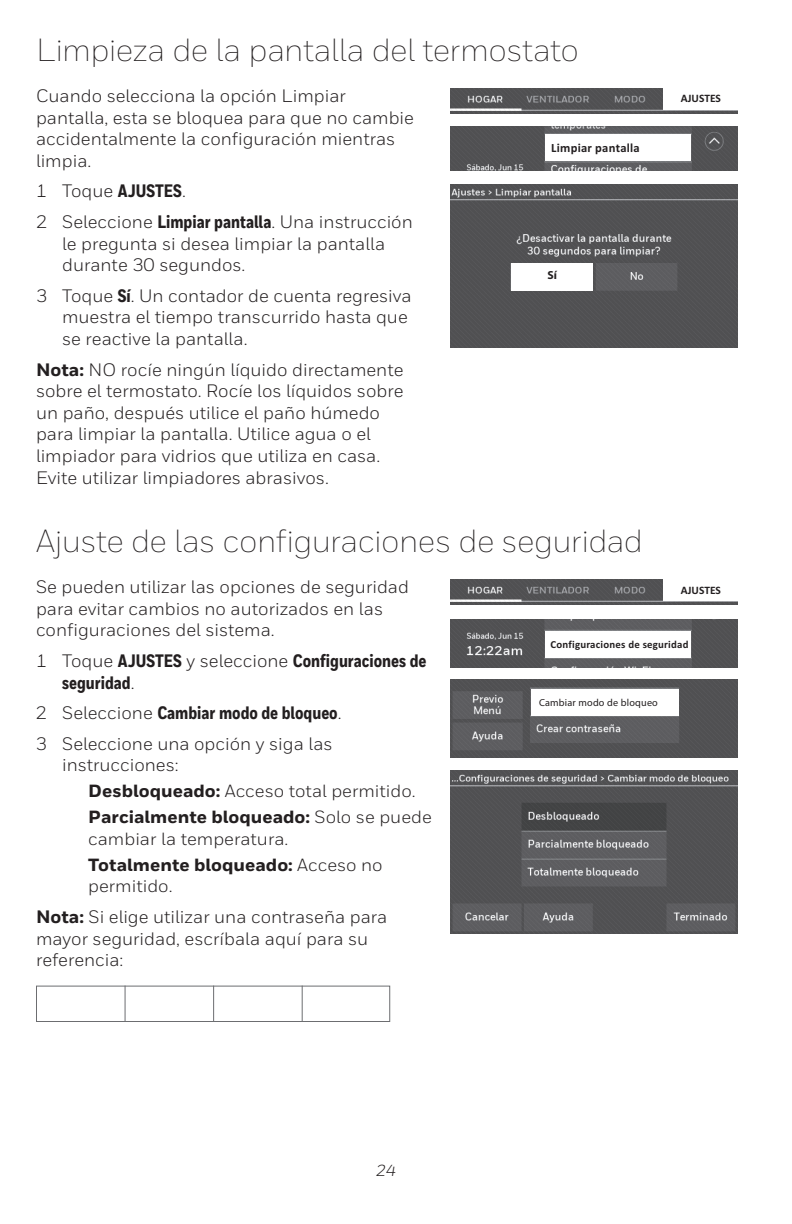
<style>
.page{position:relative;width:792px;height:1224px;background:#fff}
.page>*{position:absolute;margin:0;border:0;box-sizing:border-box;transform-origin:0 0}
.t1{font:300 32px "Honeywell Sans";letter-spacing:-.02em;color:#231f20}
.t2{font:18px/21.6px "Honeywell Sans";color:#231f20}
.t3{font:800 18px/21.6px "Honeywell Cond";color:#231f20}
.t4{font:800 17.6px/26px "Honeywell Sans";color:#231f20}
.t5{font:17.6px/26px "Honeywell Sans";color:#231f20}
.t6{font:italic 16px "Honeywell Sans";color:#231f20}
.t7{font:700 12.6px "Calibri";letter-spacing:.02em;color:#231f20}
.t8{font:700 11.6px "Myriad Pro";color:#231f20}
.t9{font:700 11.4px "Calibri";color:#231f20}
.t10{font:700 10.8px "Calibri";letter-spacing:.02em;color:#231f20}
.t11{font:700 10.2px "Myriad";letter-spacing:.02em;color:#231f20}
.s1{font-family:"Honeywell Cond";font-weight:800}
.s2{font-weight:800}
.s3{font-family:"Honeywell Sans";font-weight:400}
.s4{font-weight:400}
</style>
<div class="page">
<img style="left:450px;top:88px;width:288px;height:26px">
<div style="left:663px;top:88px;width:75px;height:22px;background:#fff"></div>
<img style="left:450px;top:127px;width:288px;height:44px">
<div style="left:545px;top:135px;width:146px;height:26px;background:#fff"></div>
<img style="left:450px;top:184px;width:288px;height:164px">
<div style="left:511px;top:263px;width:82px;height:28px;background:#fff"></div>
<div style="left:36px;top:986px;width:354px;height:36px;border:1px solid #6c6d70"></div>
<hr style="left:213px;top:986px;width:1px;height:36px;background:#6c6d70">
<hr style="left:125px;top:986px;width:1px;height:36px;background:#6c6d70">
<hr style="left:302px;top:986px;width:1px;height:36px;background:#6c6d70">
<img style="left:450px;top:579px;width:288px;height:26px">
<div style="left:663px;top:579px;width:75px;height:22px;background:#fff"></div>
<img style="left:450px;top:620px;width:288px;height:48px">
<div style="left:545px;top:631px;width:146px;height:27px;background:#fff"></div>
<img style="left:450px;top:680px;width:288px;height:77px">
<div style="left:531px;top:689px;width:147px;height:26px;background:#fff"></div>
<img style="left:450px;top:771px;width:288px;height:163px">
<h1 class="t1" style="left:36px;top:31px;width:544px">Limpieza de la pantalla del termostato</h1>
<p class="t2" style="left:36px;top:85px;width:379px">Cuando selecciona la opción Limpiar pantalla, esta se bloquea para que no cambie accidentalmente la configuración mientras limpia.</p>
<p class="t2" style="left:36px;top:176px;width:378px;line-height:30.6px">1 Toque <span class="s1">AJUSTES</span>.<br>2 Seleccione <span class="s1">Limpiar pantalla</span>. Una instrucción</p>
<p class="t2" style="left:62px;top:233px;width:325px">le pregunta si desea limpiar la pantalla durante 30 segundos.</p>
<p class="t2" style="left:62px;top:285px;width:351px;text-indent:-26px">3 Toque <span class="s1">Sí</span>. Un contador de cuenta regresiva muestra el tiempo transcurrido hasta que se reactive la pantalla.</p>
<p class="t2" style="left:36px;top:359px;width:369px"><span class="s2">Nota:</span> NO rocíe ningún líquido directamente sobre el termostato. Rocíe los líquidos sobre un paño, después utilice el paño húmedo para limpiar la pantalla. Utilice agua o el limpiador para vidrios que utiliza en casa.<br>Evite utilizar limpiadores abrasivos.</p>
<p class="t7" style="left:551px;top:139px;width:90px">Limpiar pantalla</p>
<p class="t8" style="left:548px;top:268px;width:11px">Sí</p>
<p class="t9" style="left:681px;top:91px;width:42px">AJUSTES</p>
<h1 class="t1" style="left:36px;top:522px;width:609px">Ajuste de las configuraciones de seguridad</h1>
<p class="t2" style="left:36px;top:576px;width:374px">Se pueden utilizar las opciones de seguridad para evitar cambios no autorizados en las configuraciones del sistema.</p>
<p class="t3" style="left:62px;top:651px;width:366px;text-indent:-26px"><span class="s3">1 Toque</span> AJUSTES <span class="s3">y seleccione</span> Configuraciones de seguridad<span class="s3">.</span></p>
<p class="t3" style="left:36px;top:703px;width:307px"><span class="s3">2 Seleccione</span> Cambiar modo de bloqueo<span class="s3">.</span></p>
<p class="t2" style="left:62px;top:733px;width:272px;text-indent:-26px">3 Seleccione una opción y siga las instrucciones:</p>
<p class="t4" style="left:88px;top:779px;width:345px">Desbloqueado: <span class="s4">Acceso total permitido.<br></span>Parcialmente bloqueado: <span class="s4">Solo se puede</span></p>
<p class="t5" style="left:88px;top:826px;width:296px">cambiar la temperatura.<br><span class="s2">Totalmente bloqueado:</span> Acceso no</p>
<p class="t5" style="left:88px;top:873px;width:86px">permitido.</p>
<p class="t2" style="left:36px;top:906px;width:353px"><span class="s2">Nota:</span> Si elige utilizar una contraseña para mayor seguridad, escríbala aquí para su referencia:</p>
<p class="t9" style="left:681px;top:582px;width:42px">AJUSTES</p>
<p class="t10" style="left:550px;top:637px;width:140px">Conf iguraciones de seguridad</p>
<p class="t11" style="left:539px;top:696px;width:120px">Cambiar modo de bloqueo</p>
<p class="t6" style="left:376px;top:1161px;width:21px">24</p>
</div>
